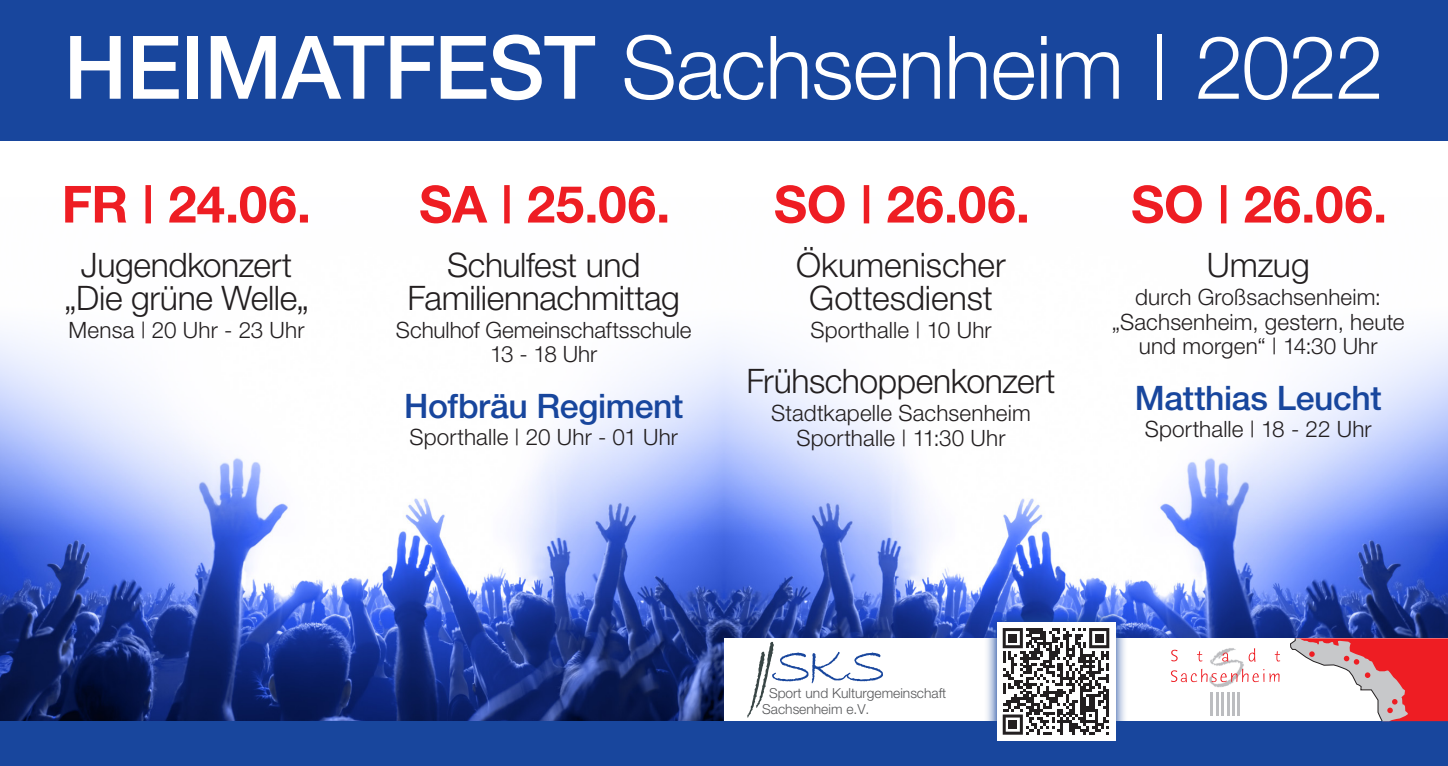
<style>
.page{position:relative;width:1448px;height:766px;background:#fff}
.page>*{position:absolute;margin:0;border:0;box-sizing:border-box;transform-origin:0 0}
.t1{font:300 87.75px "Helvetica Neue";letter-spacing:-.01em;color:#fff}
.t2{font:300 33.75px/33.1px "Helvetica Neue";letter-spacing:-.01em;color:#231f20;text-align:center}
.t3{font:500 33.75px "Helvetica Neue";letter-spacing:-.01em;color:#18469d}
.t4{font:300 22.5px/25px "Helvetica Neue";letter-spacing:.005em;color:#231f20;text-align:center}
.t5{font:300 13.72px/16.7px "Helvetica Neue";color:#57585a}
.s1{font-weight:500}
</style>
<div class="page">
<img style="left:0;top:214px;width:1448px;height:507px">
<div style="left:0;top:721px;width:1448px;height:44px;background:#18469d"></div>
<div style="left:0;top:0;width:1448px;height:140px;background:#18469d"></div>
<svg style="left:65px;top:185px;width:243px;height:38px"></svg>
<svg style="left:420px;top:185px;width:247px;height:38px"></svg>
<svg style="left:775px;top:185px;width:252px;height:38px"></svg>
<svg style="left:1132px;top:185px;width:252px;height:38px"></svg>
<div style="left:724px;top:638px;width:724px;height:83px;background:#fff"></div>
<svg style="left:747px;top:641px;width:136px;height:76px"></svg>
<svg style="left:984px;top:608px;width:144px;height:133px"></svg>
<div style="left:997px;top:622px;width:118px;height:118px;background:#fff"></div>
<svg style="left:1003px;top:628px;width:106px;height:106px"></svg>
<div style="left:1008px;top:633px;width:9px;height:9px;background:#231f20"></div>
<div style="left:1095px;top:633px;width:8px;height:9px;background:#231f20"></div>
<div style="left:1008px;top:720px;width:9px;height:8px;background:#231f20"></div>
<img style="left:1186px;top:648px;width:70px;height:62px">
<svg style="left:1171px;top:668px;width:108px;height:14px"></svg>
<hr style="left:1210px;top:692px;width:3px;height:23px;background:#bcbdc0">
<hr style="left:1232px;top:692px;width:3px;height:23px;background:#bcbdc0">
<hr style="left:1216px;top:692px;width:2px;height:23px;background:#bcbdc0">
<hr style="left:1221px;top:692px;width:3px;height:23px;background:#bcbdc0">
<hr style="left:1226px;top:692px;width:3px;height:23px;background:#bcbdc0">
<svg style="left:1171px;top:649px;width:6px;height:12px"></svg>
<svg style="left:1197px;top:651px;width:5px;height:10px"></svg>
<svg style="left:1222px;top:652px;width:6px;height:9px"></svg>
<svg style="left:1248px;top:648px;width:7px;height:13px"></svg>
<svg style="left:1275px;top:651px;width:5px;height:10px"></svg>
<hr style="left:1237px;top:692px;width:3px;height:23px;background:#bcbdc0">
<svg style="left:1290px;top:637px;width:158px;height:84px"></svg>
<h1 class="t1" style="left:64px;top:14px;width:1322px"><span class="s1">HEIMATFEST</span> Sachsenheim | 2022</h1>
<h2 class="t2" style="left:64px;top:247px;width:246px">Jugendkonzert „Die grüne Welle„</h2>
<p class="t4" style="left:69px;top:317px;width:237px">Mensa | 20 Uhr - 23 Uhr</p>
<h2 class="t2" style="left:408px;top:247px;width:274px">Schulfest und<br>Familiennachmittag</h2>
<p class="t4" style="left:396px;top:316px;width:297px">Schulhof Gemeinschaftsschule<br>13 - 18 Uhr</p>
<h2 class="t3" style="left:404px;top:385px;width:281px">Hofbräu Regiment</h2>
<p class="t4" style="left:409px;top:424px;width:270px">Sporthalle | 20 Uhr - 01 Uhr</p>
<h2 class="t2" style="left:796px;top:247px;width:211px">Ökumenischer<br>Gottesdienst</h2>
<p class="t4" style="left:810px;top:317px;width:183px">Sporthalle | 10 Uhr</p>
<h2 class="t2" style="left:746px;top:364px;width:311px">Frühschoppenkonzert</h2>
<p class="t4" style="left:771px;top:399px;width:261px">Stadtkapelle Sachsenheim<br>Sporthalle | 11:30 Uhr</p>
<h2 class="t2" style="left:1207px;top:247px;width:105px">Umzug</h2>
<p class="t4" style="left:1112px;top:283px;width:294px">durch Großsachsenheim: „Sachsenheim, gestern, heute und morgen“ | 14:30 Uhr</p>
<h2 class="t3" style="left:1135px;top:377px;width:248px">Matthias Leucht</h2>
<p class="t4" style="left:1145px;top:416px;width:228px">Sporthalle | 18 - 22 Uhr</p>
<p class="t5" style="left:762px;top:684px;width:186px;text-indent:7px">Sport und Kulturgemeinschaft<br>Sachsenheim e.V.</p>
</div>
